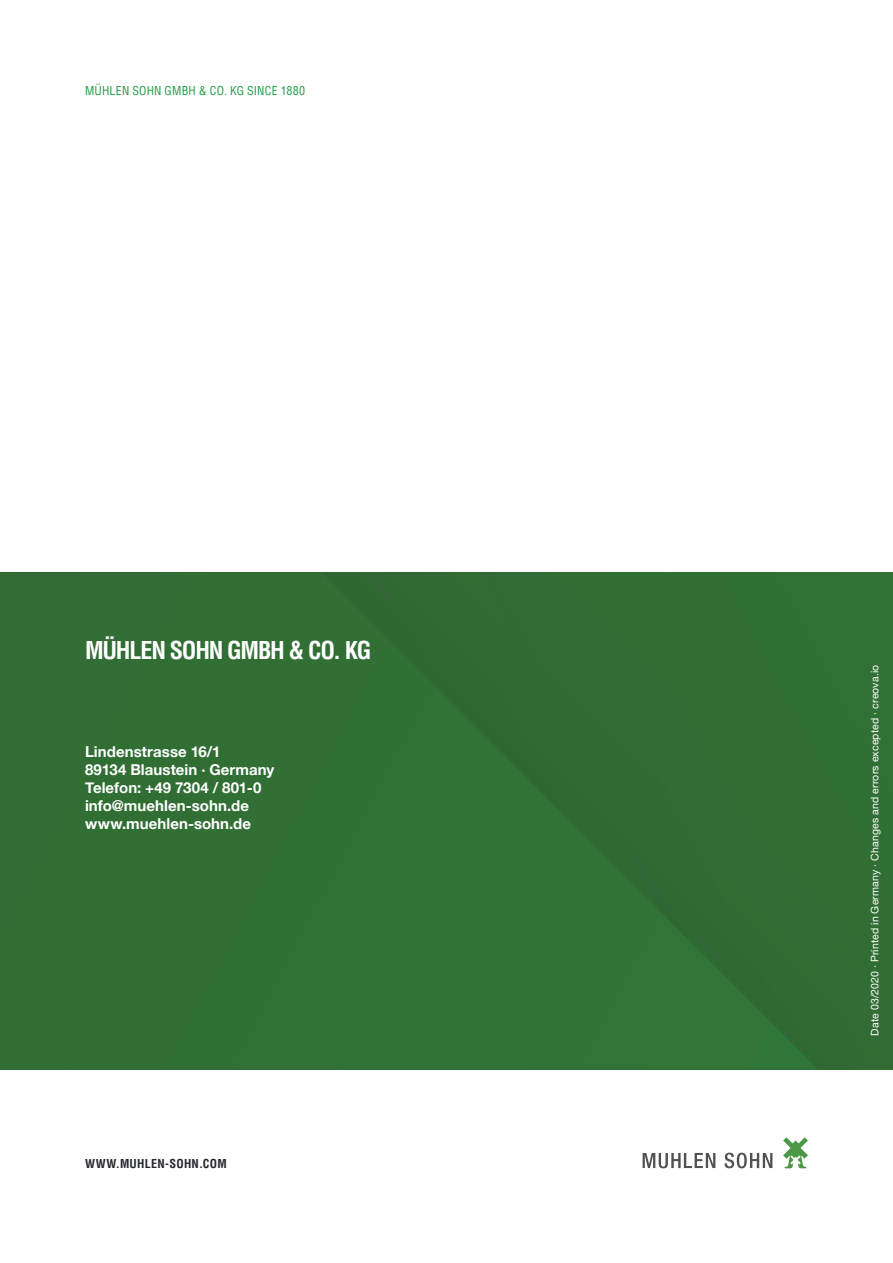
<style>
.page{position:relative;width:893px;height:1263px;background:#fff}
.page>*{position:absolute;margin:0;border:0;box-sizing:border-box;transform-origin:0 0}
.t1{font:700 condensed 24px "Helvetica";letter-spacing:-.05em;color:#fff}
.t2{font:700 15px/18px "Helvetica Neue";letter-spacing:.005em;color:#fff}
.t3{font:condensed 12px "Helvetica";letter-spacing:.015em;color:#239e46}
.t4{font:700 condensed 12px "Helvetica";letter-spacing:.025em;color:#232528}
.t5{font:10.5px "Helvetica Neue";letter-spacing:.02em;color:#fff}
</style>
<div class="page">
<div style="left:818px;top:573px;width:75px;height:173px;background:#317135"></div>
<div style="left:818px;top:746px;width:75px;height:188px;background:#316f35"></div>
<div style="left:818px;top:934px;width:75px;height:135px;background:#316d34"></div>
<div style="left:0;top:573px;width:818px;height:496px;background:#316f35"></div>
<svg style="left:642px;top:1152px;width:130px;height:16px"></svg>
<svg style="left:783px;top:1137px;width:25px;height:31px"></svg>
<p class="t3" style="left:85px;top:83px;width:222px">MÜHLEN SOHN GMBH &amp; CO. KG SINCE 1880</p>
<h1 class="t1" style="left:85px;top:635px;width:288px">MÜHLEN SOHN GMBH &amp; CO. KG</h1>
<p class="t2" style="left:85px;top:742px;width:191px">Lindenstrasse 16/1<br>89134 Blaustein · Germany<br>Telefon: +49 7304 / 801-0 info@muehlen-sohn.de www.muehlen-sohn.de</p>
<p class="t4" style="left:85px;top:1156px;width:143px">WWW.MUHLEN-SOHN.COM</p>
<p class="t5" style="left:868px;top:1036px;width:372px;rotate:-90deg">Date 03/2020 · Printed in Germany · Changes and errors excepted · creova.io</p>
</div>
